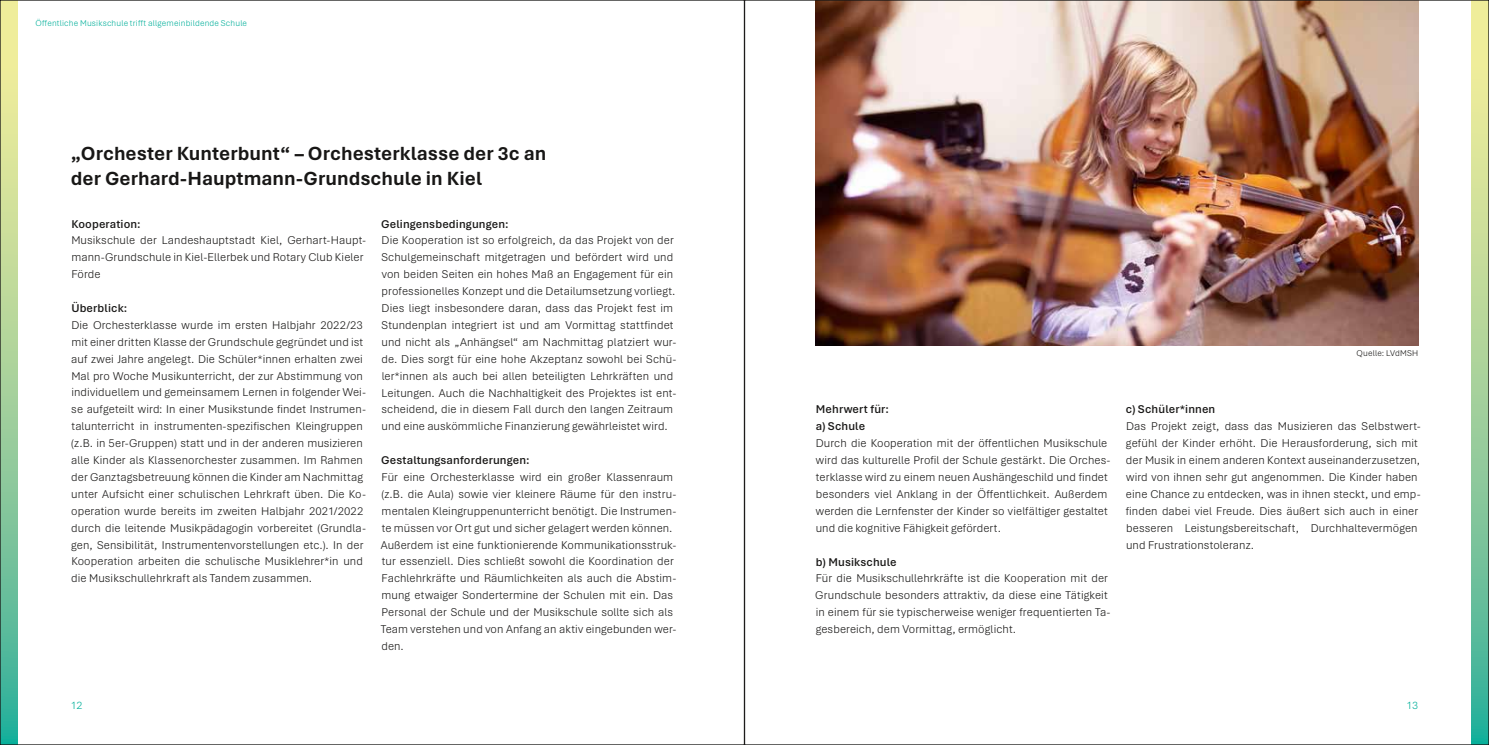
<style>
.page{position:relative;width:1489px;height:745px;background:#fff}
.page>*{position:absolute;margin:0;border:0;box-sizing:border-box;transform-origin:0 0}
.t1{font:700 20px/25.2px "Aptos";color:#181716}
.t2{font:300 11.88px/16.9px "Aptos";letter-spacing:.01em;color:#181716}
.t3{font:600 11.88px/16.9px "Aptos";letter-spacing:.01em;color:#181716}
.t4{font:300 11.25px "Aptos";color:#01af9a}
.t5{font:300 8.75px "Aptos";letter-spacing:.02em;color:#01af9a}
.t6{font:300 8.75px "Aptos";letter-spacing:.02em;color:#181716}
</style>
<div class="page">
<svg style="left:1471px;top:2px;width:15px;height:740px;background:#a1d19b"></svg>
<svg style="left:2px;top:2px;width:16px;height:740px;background:#a2d19b"></svg>
<img style="left:815px;top:2px;width:603px;height:343px">
<p class="t5" style="left:35px;top:17px;width:213px">Öffentliche Musikschule trifft allgemeinbildende Schule</p>
<h1 class="t1" style="left:71px;top:140px;width:477px">„Orchester Kunterbunt“ – Orchesterklasse der 3c an der Gerhard-Hauptmann-Grundschule in Kiel</h1>
<p class="t3" style="left:71px;top:214px;width:71px">Kooperation:</p>
<p class="t2" style="left:71px;top:231px;width:296px">Musikschule der Landeshauptstadt Kiel, Gerhart-Haupt&shy;mann-Grundschule in Kiel-Ellerbek und Rotary Club Kieler<br>Förde</p>
<p class="t3" style="left:71px;top:299px;width:58px">Überblick:</p>
<p class="t2" style="left:71px;top:316px;width:297px">Die Orchesterklasse wurde im ersten Halbjahr 2022/23 mit einer dritten Klasse der Grundschule gegründet und ist auf zwei Jahre angelegt. Die Schüler*innen erhalten zwei Mal pro Woche Musikunterricht, der zur Abstimmung von individuellem und gemeinsamem Lernen in folgender Wei&shy;se aufgeteilt wird: In einer Musikstunde findet Instrumen&shy;talunterricht in instrumenten-spezifischen Kleingruppen (z.B. in 5er-Gruppen) statt und in der anderen musizieren alle Kinder als Klassenorchester zusammen. Im Rahmen der Ganztagsbetreuung können die Kinder am Nachmittag unter Aufsicht einer schulischen Lehrkraft üben. Die Ko&shy;operation wurde bereits im zweiten Halbjahr 2021/2022 durch die leitende Musikpädagogin vorbereitet (Grundla&shy;gen, Sensibilität, Instrumentenvorstellungen etc.). In der Kooperation arbeiten die schulische Musiklehrer*in und die Musikschullehrkraft als Tandem zusammen.</p>
<p class="t3" style="left:381px;top:215px;width:129px">Gelingensbedingungen:</p>
<p class="t2" style="left:381px;top:231px;width:296px">Die Kooperation ist so erfolgreich, da das Projekt von der Schulgemeinschaft mitgetragen und befördert wird und von beiden Seiten ein hohes Maß an Engagement für ein professionelles Konzept und die Detailumsetzung vorliegt.<br>Dies liegt insbesondere daran, dass das Projekt fest im Stundenplan integriert ist und am Vormittag stattfindet und nicht als „Anhängsel“ am Nachmittag platziert wur&shy;de. Dies sorgt für eine hohe Akzeptanz sowohl bei Schü&shy;ler*innen als auch bei allen beteiligten Lehrkräften und Leitungen. Auch die Nachhaltigkeit des Projektes ist ent&shy;scheidend, die in diesem Fall durch den langen Zeitraum und eine auskömmliche Finanzierung gewährleistet wird.</p>
<p class="t3" style="left:381px;top:451px;width:150px">Gestaltungsanforderungen:</p>
<p class="t2" style="left:381px;top:468px;width:297px">Für eine Orchesterklasse wird ein großer Klassenraum (z.B. die Aula) sowie vier kleinere Räume für den instru&shy;mentalen Kleingruppenunterricht benötigt. Die Instrumen&shy;te müssen vor Ort gut und sicher gelagert werden können.<br>Außerdem ist eine funktionierende Kommunikationsstruk&shy;tur essenziell. Dies schließt sowohl die Koordination der Fachlehrkräfte und Räumlichkeiten als auch die Abstim&shy;mung etwaiger Sondertermine der Schulen mit ein. Das Personal der Schule und der Musikschule sollte sich als Team verstehen und von Anfang an aktiv eingebunden wer&shy;den.</p>
<p class="t6" style="left:1356px;top:347px;width:63px">Quelle: LVdMSH</p>
<p class="t3" style="left:815px;top:400px;width:75px">Mehrwert für: a) Schule</p>
<p class="t2" style="left:815px;top:434px;width:296px">Durch die Kooperation mit der öffentlichen Musikschule wird das kulturelle Profil der Schule gestärkt. Die Orches&shy;terklasse wird zu einem neuen Aushängeschild und findet besonders viel Anklang in der Öffentlichkeit. Außerdem werden die Lernfenster der Kinder so vielfältiger gestaltet und die kognitive Fähigkeit gefördert.</p>
<p class="t3" style="left:816px;top:552px;width:82px">b) Musikschule</p>
<p class="t2" style="left:815px;top:569px;width:297px">Für die Musikschullehrkräfte ist die Kooperation mit der Grundschule besonders attraktiv, da diese eine Tätigkeit in einem für sie typischerweise weniger frequentierten Ta&shy;gesbereich, dem Vormittag, ermöglicht.</p>
<p class="t3" style="left:1125px;top:400px;width:91px">c) Schüler*innen</p>
<p class="t2" style="left:1125px;top:417px;width:296px">Das Projekt zeigt, dass das Musizieren das Selbstwert&shy;gefühl der Kinder erhöht. Die Herausforderung, sich mit der Musik in einem anderen Kontext auseinanderzusetzen, wird von ihnen sehr gut angenommen. Die Kinder haben eine Chance zu entdecken, was in ihnen steckt, und emp&shy;finden dabei viel Freude. Dies äußert sich auch in einer besseren Leistungsbereitschaft, Durchhaltevermögen und Frustrationstoleranz.</p>
<p class="t4" style="left:71px;top:697px;width:13px">12</p>
<p class="t4" style="left:1406px;top:697px;width:13px">13</p>
</div>
